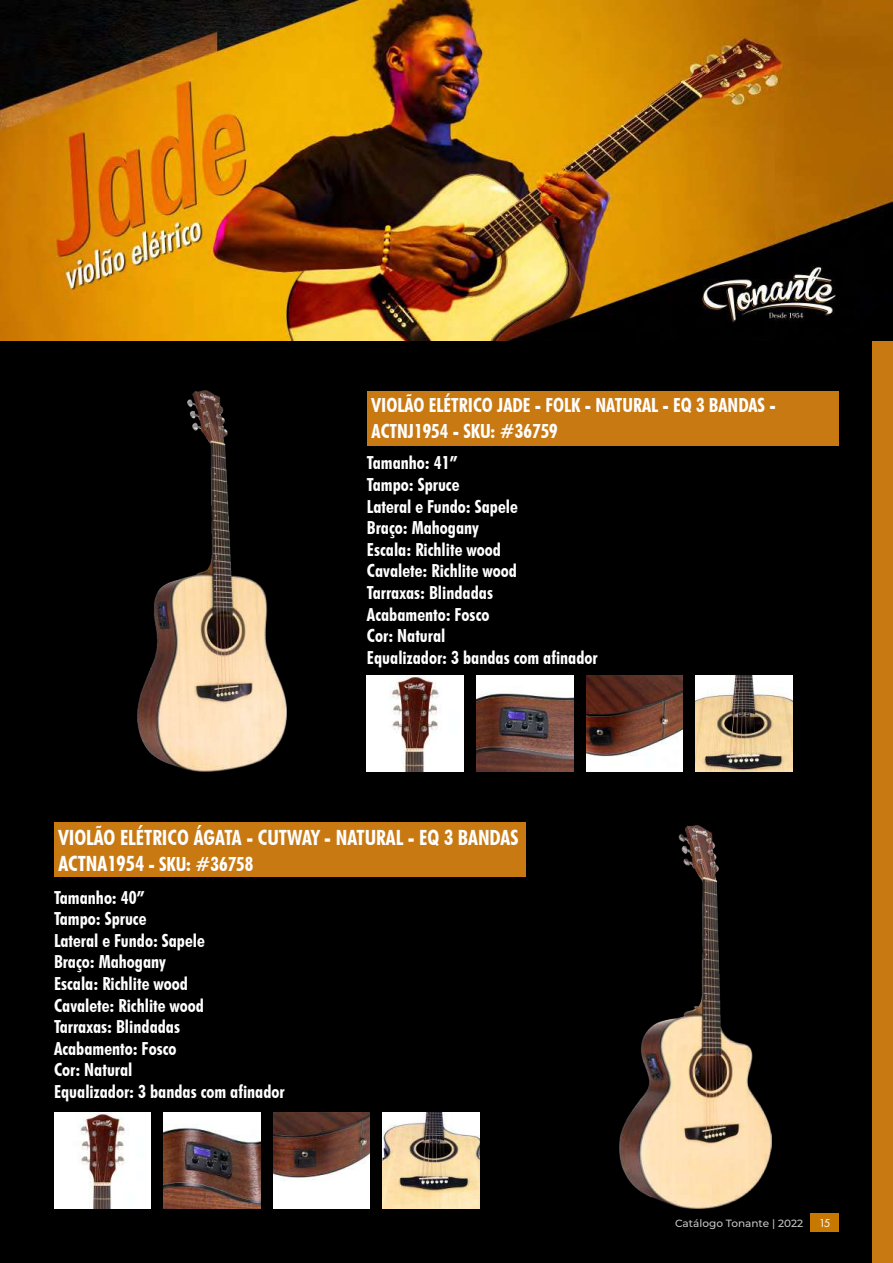
<style>
.page{position:relative;width:893px;height:1263px;background:#000}
.page>*{position:absolute;margin:0;border:0;box-sizing:border-box;transform-origin:0 0}
.t1{font:700 condensed 21px "Futura BT";color:#fff}
.t2{font:700 condensed 19.5px/25.2px "Futura BT";color:#fff}
.t3{font:700 condensed 18px/21.6px "Futura BT";color:#fff}
.t4{font:12px "Futura PT";color:#fcfcfc}
.t5{font:500 10.5px "Montserrat";color:#c6c6c6}
.s1{font-size:21px}
</style>
<div class="page">
<div style="left:873px;top:0;width:20px;height:1263px;background:#c87912"></div>
<img style="left:138px;top:391px;width:149px;height:381px">
<img style="left:620px;top:826px;width:152px;height:383px">
<img style="left:367px;top:675px;width:97px;height:97px">
<img style="left:54px;top:1112px;width:97px;height:97px">
<img style="left:477px;top:675px;width:96px;height:97px">
<img style="left:164px;top:1112px;width:96px;height:97px">
<img style="left:586px;top:675px;width:97px;height:97px">
<img style="left:273px;top:1112px;width:97px;height:97px">
<img style="left:696px;top:675px;width:96px;height:97px">
<img style="left:383px;top:1112px;width:96px;height:97px">
<div style="left:54px;top:822px;width:472px;height:55px;background:#c87912"></div>
<div style="left:367px;top:391px;width:472px;height:54px;background:#c87912"></div>
<img style="left:0;top:0;width:893px;height:341px">
<div style="left:810px;top:1213px;width:29px;height:18px;background:#c77800"></div>
<p class="t2" style="left:372px;top:393px;width:406px">VIOLÃO ELÉTRICO JADE - FOLK - NATURAL - EQ 3 BANDAS -<br>ACTNJ1954 - SKU: #36759</p>
<p class="t3" style="left:367px;top:452px;width:232px">Tamanho: 41”<br>Tampo: Spruce<br>Lateral e Fundo: Sapele<br>Braço: Mahogany<br>Escala: Richlite wood<br>Cavalete: Richlite wood<br>Tarraxas: Blindadas<br>Acabamento: Fosco<br>Cor: Natural<br>Equalizador: 3 bandas com afinador</p>
<p class="t1" style="left:58px;top:825px;width:461px">VIOLÃO ELÉTRICO ÁGATA - CUTWAY - NATURAL - EQ 3 BANDAS</p>
<p class="t2" style="left:58px;top:851px;width:197px"><span class="s1">ACTNA1954</span> - SKU: #36758</p>
<p class="t3" style="left:54px;top:886px;width:232px">Tamanho: 40”<br>Tampo: Spruce<br>Lateral e Fundo: Sapele<br>Braço: Mahogany<br>Escala: Richlite wood<br>Cavalete: Richlite wood<br>Tarraxas: Blindadas<br>Acabamento: Fosco<br>Cor: Natural<br>Equalizador: 3 bandas com afinador</p>
<p class="t5" style="left:675px;top:1216px;width:129px">Catálogo Tonante | 2022</p>
<p class="t4" style="left:819px;top:1215px;width:14px">15</p>
</div>
